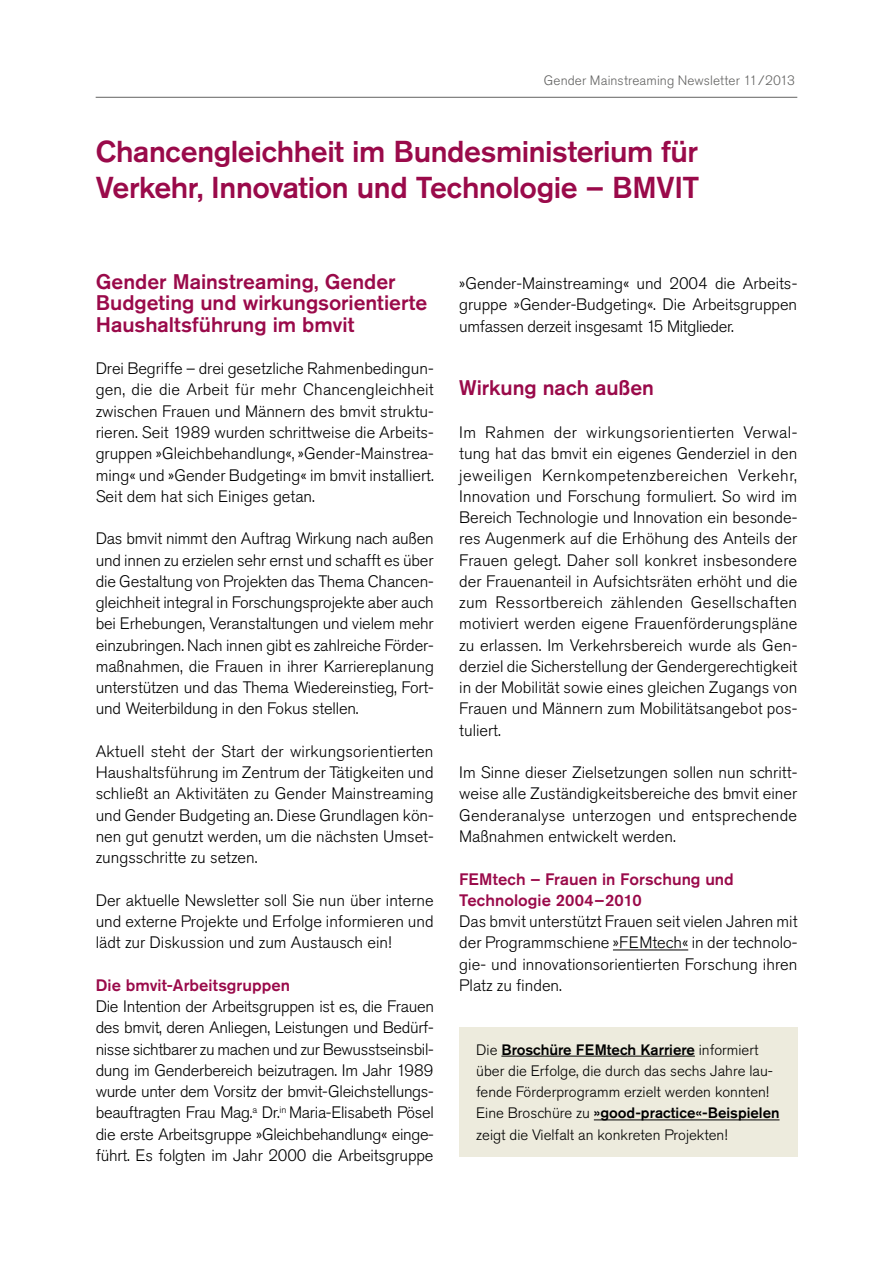
<style>
.page{position:relative;width:893px;height:1263px;background:#fff}
.page>*{position:absolute;margin:0;border:0;box-sizing:border-box;transform-origin:0 0}
.NL___Headline_1{font:500 30px/36px "Akzidenz Grotesk Pro";letter-spacing:-.015em;color:#9a0a4a}
.NL_-_Headline_2_1__A{font:500 21px/21.3px "Akzidenz Grotesk Pro";color:#9a0a4a}
.NL_-_Lauftext{font:300 16.5px/21.3px "Akzidenz Grotesk Pro";color:#000;text-align:justify}
.NL_-_Headline_2{font:500 16.5px/21.3px "Akzidenz Grotesk Pro";letter-spacing:.005em;color:#9a0a4a}
.NL_-_Box{font:300 15px/21.3px "Akzidenz Grotesk Pro";color:#000}
.t1{font:300 13.5px "Akzidenz Grotesk Pro";letter-spacing:.01em;color:#636362}
.s1{font-weight:500}
</style>
<div class="page">
<hr style="left:96px;top:97px;width:701px;height:1px;background:#636362">
<hr style="left:613px;top:949px;width:75px;height:1px;background:#000">
<div style="left:459px;top:1027px;width:338px;height:49px;background:#edebdd"></div>
<hr style="left:501px;top:1056px;width:194px;height:1px;background:#000">
<div style="left:459px;top:1076px;width:338px;height:21px;background:#edebdd"></div>
<div style="left:459px;top:1097px;width:338px;height:21px;background:#edebdd"></div>
<div style="left:459px;top:1118px;width:338px;height:39px;background:#edebdd"></div>
<hr style="left:594px;top:1119px;width:185px;height:1px;background:#000">
<p class="t1" style="left:544px;top:72px;width:253px">Gender Mainstreaming Newsletter 11/2013</p>
<h1 class="NL___Headline_1" style="left:96px;top:133px;width:605px">Chancengleichheit im Bundesministerium für<br>Verkehr, Innovation und Technologie – BMVIT</h1>
<h2 class="NL_-_Headline_2_1__A" style="left:96px;top:271px;width:333px">Gender Mainstreaming, Gender<br>Budgeting und wirkungsorientierte<br>Haushaltsführung im bmvit</h2>
<p class="NL_-_Lauftext" style="left:96px;top:358px;width:340px">Drei Begriffe – drei gesetzliche Rahmenbedingun&shy;gen, die die Arbeit für mehr Chancengleichheit zwischen Frauen und Männern des bmvit struktu&shy;rieren. Seit 1989 wurden schrittweise die Arbeits&shy;gruppen »Gleichbehandlung«, »Gender-Mainstrea&shy;ming« und »Gender Budgeting« im bmvit installiert.<br>Seit dem hat sich Einiges getan.</p>
<p class="NL_-_Lauftext" style="left:96px;top:528px;width:340px">Das bmvit nimmt den Auftrag Wirkung nach außen und innen zu erzielen sehr ernst und schafft es über die Gestaltung von Projekten das Thema Chancen&shy;gleichheit integral in Forschungsprojekte aber auch bei Erhebungen, Veranstaltungen und vielem mehr einzubringen. Nach innen gibt es zahlreiche Förder&shy;maßnahmen, die Frauen in ihrer Karriereplanung unterstützen und das Thema Wiedereinstieg, Fort&shy;und Weiterbildung in den Fokus stellen.</p>
<p class="NL_-_Lauftext" style="left:96px;top:740px;width:340px">Aktuell steht der Start der wirkungsorientierten Haushaltsführung im Zentrum der Tätigkeiten und schließt an Aktivitäten zu Gender Mainstreaming und Gender Budgeting an. Diese Grundlagen kön&shy;nen gut genutzt werden, um die nächsten Umset&shy;zungsschritte zu setzen.</p>
<p class="NL_-_Lauftext" style="left:96px;top:889px;width:340px">Der aktuelle Newsletter soll Sie nun über interne und externe Projekte und Erfolge informieren und lädt zur Diskussion und zum Austausch ein!</p>
<h2 class="NL_-_Headline_2" style="left:96px;top:974px;width:196px">Die bmvit-Arbeitsgruppen</h2>
<p class="NL_-_Lauftext" style="left:96px;top:996px;width:340px">Die Intention der Arbeitsgruppen ist es, die Frauen des bmvit, deren Anliegen, Leistungen und Bedürf&shy;nisse sichtbarer zu machen und zur Bewusstseinsbil&shy;dung im Genderbereich beizutragen. Im Jahr 1989 wurde unter dem Vorsitz der bmvit-Gleichstellungs&shy;beauftragten Frau Mag.<sup>a</sup> Dr.<sup>in</sup> Maria-Elisabeth Pösel die erste Arbeitsgruppe »Gleichbehandlung« einge&shy;führt. Es folgten im Jahr 2000 die Arbeitsgruppe</p>
<p class="NL_-_Lauftext" style="left:459px;top:273px;width:340px">»Gender-Mainstreaming« und 2004 die Arbeits&shy;gruppe »Gender-Budgeting«. Die Arbeitsgruppen umfassen derzeit insgesamt 15 Mitglieder.</p>
<h2 class="NL_-_Headline_2_1__A" style="left:459px;top:377px;width:196px">Wirkung nach außen</h2>
<p class="NL_-_Lauftext" style="left:459px;top:422px;width:340px">Im Rahmen der wirkungsorientierten Verwal&shy;tung hat das bmvit ein eigenes Genderziel in den jeweiligen Kernkompetenzbereichen Verkehr, Innovation und Forschung formuliert. So wird im Bereich Technologie und Innovation ein besonde&shy;res Augenmerk auf die Erhöhung des Anteils der Frauen gelegt. Daher soll konkret insbesondere der Frauenanteil in Aufsichtsräten erhöht und die zum Ressortbereich zählenden Gesellschaften motiviert werden eigene Frauenförderungspläne zu erlassen. Im Verkehrsbereich wurde als Gen&shy;derziel die Sicherstellung der Gendergerechtigkeit in der Mobilität sowie eines gleichen Zugangs von Frauen und Männern zum Mobilitätsangebot pos&shy;tuliert.</p>
<p class="NL_-_Lauftext" style="left:459px;top:762px;width:340px">Im Sinne dieser Zielsetzungen sollen nun schritt&shy;weise alle Zuständigkeitsbereiche des bmvit einer Genderanalyse unterzogen und entsprechende Maßnahmen entwickelt werden.</p>
<h2 class="NL_-_Headline_2" style="left:459px;top:868px;width:276px">FEMtech – Frauen in Forschung und<br>Technologie 2004–2010</h2>
<p class="NL_-_Lauftext" style="left:459px;top:911px;width:340px">Das bmvit unterstützt Frauen seit vielen Jahren mit der Programmschiene »FEMtech« in der technolo&shy;gie- und innovationsorientierten Forschung ihren Platz zu finden.</p>
<p class="NL_-_Box" style="left:476px;top:1039px;width:305px">Die <span class="s1">Broschüre FEMtech Karriere</span> informiert über die Erfolge, die durch das sechs Jahre lau&shy;fende Förderprogramm erzielt werden konnten!<br>Eine Broschüre zu <span class="s1">»good-practice«-Beispielen </span>zeigt die Vielfalt an konkreten Projekten!</p>
</div>
